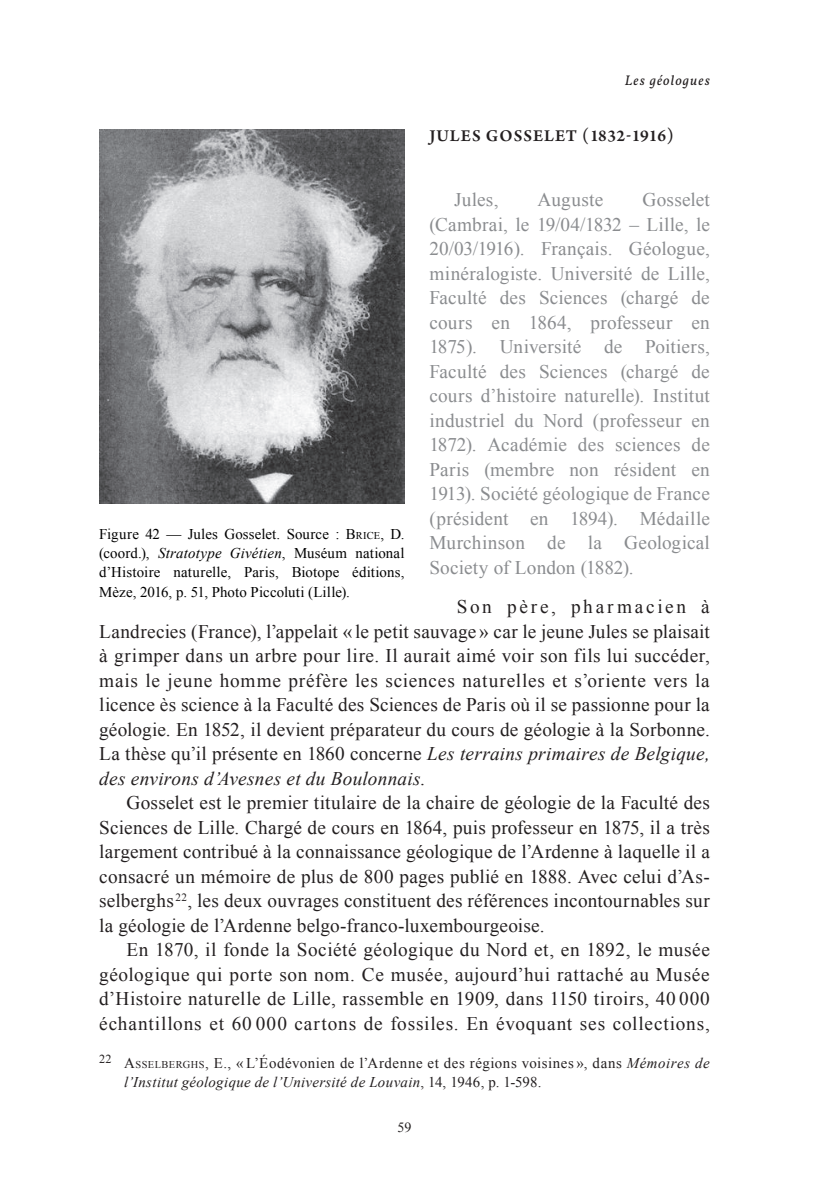
<style>
.page{position:relative;width:834px;height:1191px;background:#fff}
.page>*{position:absolute;margin:0;border:0;box-sizing:border-box;transform-origin:0 0}
.t1{font:19.25px/24.5px "Times New Roman";letter-spacing:.015em;color:#231f20;text-align:justify}
.t2{font:19.25px/24.5px "Times New Roman";letter-spacing:.01em;color:#8a8c8f;text-align:justify}
.t3{font:600 17.5px "Arno Pro";letter-spacing:.045em;color:#231f20}
.t4{font:14.88px/19.2px "Times New Roman";letter-spacing:.005em;color:#000;text-align:justify}
.t5{font:14.88px/19.2px "Times New Roman";letter-spacing:.035em;color:#231f20}
.t6{font:italic 14px "Vollkorn";letter-spacing:.08em;color:#231f20}
.t7{font:14px "Times New Roman";color:#231f20}
.s1{font-style:italic}
.s2{font-style:inherit}
.s3{font-size:10.33px}
</style>
<div class="page">
<img style="left:99px;top:129px;width:305px;height:375px">
<p class="t6" style="left:624px;top:71px;width:86px">Les géologues</p>
<p class="t3" style="left:429px;top:125px;width:246px">JULES GOSSELET (1832-1916)</p>
<p class="t2" style="left:429px;top:187px;width:282px;text-indent:213px">Gosselet (Cambrai, le 19/04/1832 – Lille, le 20/03/1916). Français. Géologue, minéralogiste. Université de Lille, Faculté des Sciences (chargé de cours en 1864, professeur en 1875). Université de Poitiers, Faculté des Sciences (chargé de cours d’histoire naturelle). Institut industriel du Nord (professeur en 1872). Académie des sciences de Paris (membre non résident en 1913). Société géologique de France (président en 1894). Médaille Murchinson de la Geological Society of London (1882).</p>
<p class="t1" style="left:99px;top:594px;width:612px;text-indent:357px">Son père, pharmacien à Landrecies (France), l’appelait « le petit sauvage » car le jeune Jules se plaisait à grimper dans un arbre pour lire. Il aurait aimé voir son fils lui succéder, mais le jeune homme préfère les sciences naturelles et s’oriente vers la licence ès science à la Faculté des Sciences de Paris où il se passionne pour la géologie. En 1852, il devient préparateur du cours de géologie à la Sorbonne.<br>La thèse qu’il présente en 1860 concerne <span class="s1">Les terrains primaires de Belgique, des environs d’Avesnes et du Boulonnais</span>.</p>
<p class="t1" style="left:99px;top:790px;width:612px;text-indent:27px">Gosselet est le premier titulaire de la chaire de géologie de la Faculté des Sciences de Lille. Chargé de cours en 1864, puis professeur en 1875, il a très largement contribué à la connaissance géologique de l’Ardenne à laquelle il a consacré un mémoire de plus de 800 pages publié en 1888. Avec celui d’As&shy;selberghs <sup>22</sup>, les deux ouvrages constituent des références incontournables sur la géologie de l’Ardenne belgo-franco-luxembourgeoise.</p>
<p class="t1" style="left:99px;top:937px;width:612px;text-indent:27px">En 1870, il fonde la Société géologique du Nord et, en 1892, le musée géologique qui porte son nom. Ce musée, aujourd’hui rattaché au Musée d’Histoire naturelle de Lille, rassemble en 1909, dans 1150 tiroirs, 40 000 échantillons et 60 000 cartons de fossiles. En évoquant ses collections,</p>
<p class="t5" style="left:124px;top:1052px;width:587px;text-indent:-25px"><sup>22</sup> <span class="s2">A</span><span class="s3">SSELBERGHS</span>, E., « L’éodévonien de l’Ardenne et des régions voisines », dans <span class="s1">Mémoires de l’Institut géologique de l’Université de Louvain</span>, 14, 1946, p. 1-598.</p>
<p class="t2" style="left:454px;top:187px;width:46px">Jules,</p>
<p class="t2" style="left:537px;top:187px;width:67px">Auguste</p>
<p class="t4" style="left:99px;top:524px;width:307px">Figure 42 — Jules Gosselet. Source : <span class="s2">B</span><span class="s3">RICE</span>, D. (coord.), <span class="s1">Stratotype Givétien</span>, Muséum national d’Histoire naturelle, Paris, Biotope éditions, Mèze, 2016, p. 51, Photo Piccoluti (Lille).</p>
<p class="t7" style="left:397px;top:1118px;width:15px">59</p>
</div>
